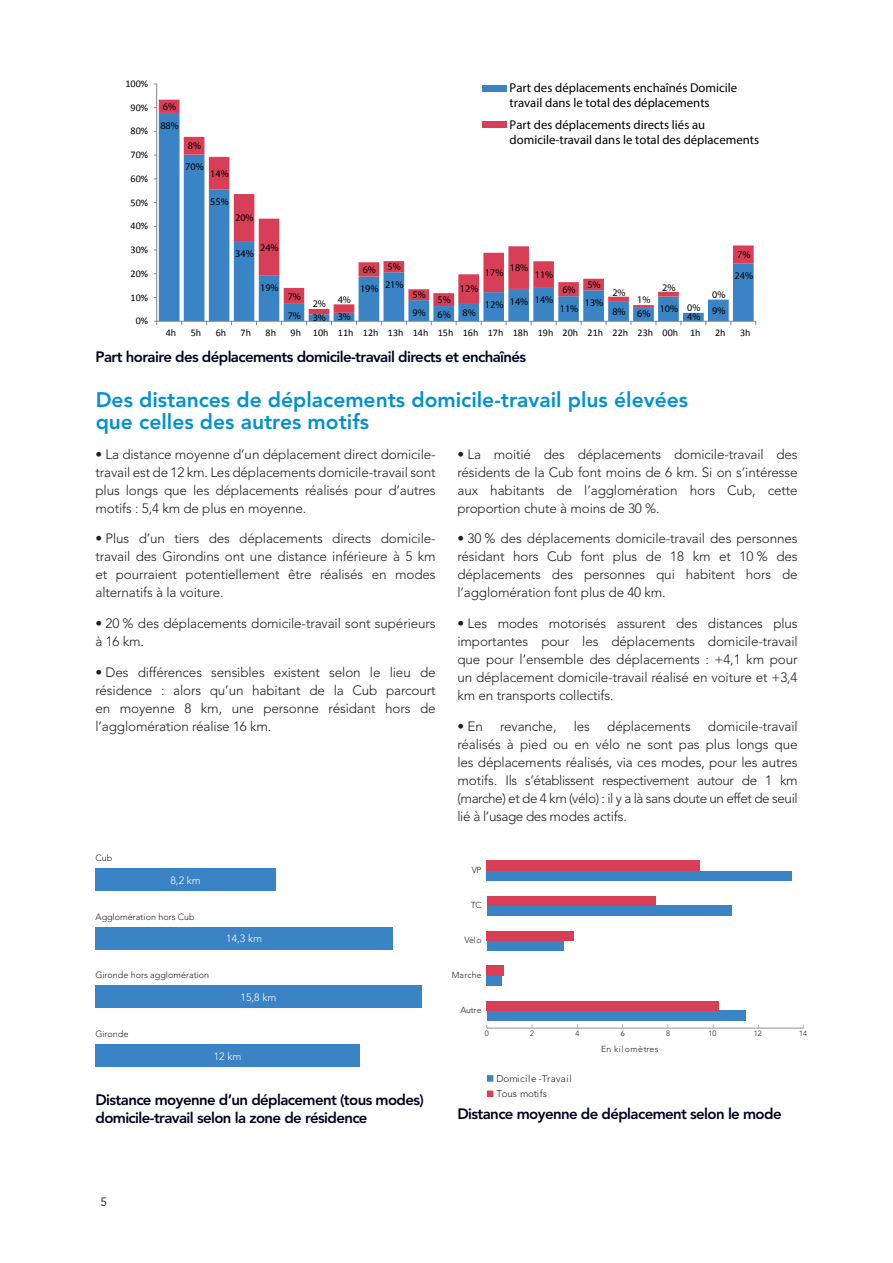
<style>
.page{position:relative;width:893px;height:1263px;background:#fff}
.page>*{position:absolute;margin:0;border:0;box-sizing:border-box;transform-origin:0 0}
.t1{font:800 21px/22.5px "Avenir LT Std";color:#0092cd}
.t2{font:800 15px/18px "Avenir LT Std";letter-spacing:-.04em;color:#000221}
.t3{font:300 13.5px/18px "Avenir LT Std";letter-spacing:-.01em;color:#231f20;text-align:justify}
.t4{font:300 12.75px/15.1px "Avenir LT Std 35";color:#000}
.t5{font:12px "Avenir LT Std";color:#231f20}
.t6{font:300 10.5px "Avenir LT Std";color:#fff}
.t7{font:700 10.2px "Calibri";color:#000}
.t8{font:10.2px "Calibri";color:#000}
.t9{font:300 9.75px/15.1px "Avenir LT Std";letter-spacing:-.005em;color:#231f20}
.t10{font:300 9px "Avenir LT Std";color:#231f20}
.t11{font:300 8.7px "Avenir LT Std";letter-spacing:.02em;color:#231f20}
.t12{font:300 8.7px "Avenir LT Std";letter-spacing:.05em;color:#231f20}
.t13{font:300 7.65px "Avenir LT Std";color:#231f20}
</style>
<div class="page">
<svg style="left:159px;top:314px;width:595px;height:7px;background:#5c97cb"></svg>
<svg style="left:159px;top:100px;width:595px;height:214px"></svg>
<hr style="left:156px;top:84px;width:1px;height:237px;background:#868686">
<hr style="left:157px;top:321px;width:599px;height:1px;background:#868686">
<div style="left:482px;top:85px;width:25px;height:7px;background:#3a83c4"></div>
<div style="left:482px;top:121px;width:25px;height:7px;background:#d83f56"></div>
<div style="left:95px;top:868px;width:181px;height:23px;background:#3a83c4"></div>
<div style="left:95px;top:927px;width:298px;height:22px;background:#3a83c4"></div>
<div style="left:95px;top:986px;width:327px;height:22px;background:#3a83c4"></div>
<div style="left:95px;top:1044px;width:265px;height:23px;background:#3a83c4"></div>
<svg style="left:487px;top:1075px;width:6px;height:6px"></svg>
<svg style="left:487px;top:1090px;width:6px;height:7px"></svg>
<svg style="left:486px;top:1024px;width:318px;height:5px"></svg>
<div style="left:487px;top:870px;width:305px;height:10px;background:#3a83c4"></div>
<div style="left:487px;top:905px;width:245px;height:10px;background:#3a83c4"></div>
<div style="left:487px;top:940px;width:76px;height:10px;background:#3a83c4"></div>
<div style="left:487px;top:975px;width:15px;height:10px;background:#3a83c4"></div>
<div style="left:487px;top:1010px;width:258px;height:10px;background:#3a83c4"></div>
<div style="left:487px;top:860px;width:213px;height:10px;background:#d83e56"></div>
<div style="left:487px;top:895px;width:168px;height:10px;background:#d83e56"></div>
<div style="left:487px;top:930px;width:87px;height:10px;background:#d83e56"></div>
<div style="left:487px;top:965px;width:17px;height:10px;background:#d83e56"></div>
<div style="left:487px;top:1000px;width:232px;height:10px;background:#d83e56"></div>
<p class="t8" style="left:125px;top:77px;width:24px">100%</p>
<p class="t4" style="left:510px;top:80px;width:229px">Part des déplacements enchaînés Domicile travail dans le total des déplacements</p>
<p class="t4" style="left:510px;top:117px;width:251px">Part des déplacements directs liés au domicile-travail dans le total des déplacements</p>
<p class="t7" style="left:163px;top:100px;width:15px">6%</p>
<p class="t8" style="left:131px;top:101px;width:19px">90%</p>
<p class="t7" style="left:160px;top:119px;width:20px">88%</p>
<p class="t8" style="left:131px;top:125px;width:19px">80%</p>
<p class="t7" style="left:188px;top:140px;width:15px">8%</p>
<p class="t8" style="left:131px;top:148px;width:19px">70%</p>
<p class="t8" style="left:131px;top:172px;width:19px">60%</p>
<p class="t7" style="left:185px;top:161px;width:20px">70%</p>
<p class="t7" style="left:210px;top:167px;width:20px">14%</p>
<p class="t8" style="left:131px;top:196px;width:19px">50%</p>
<p class="t7" style="left:210px;top:196px;width:20px">55%</p>
<p class="t8" style="left:131px;top:219px;width:19px">40%</p>
<p class="t7" style="left:235px;top:211px;width:20px">20%</p>
<p class="t8" style="left:131px;top:243px;width:19px">30%</p>
<p class="t7" style="left:260px;top:241px;width:20px">24%</p>
<p class="t7" style="left:235px;top:247px;width:20px">34%</p>
<p class="t7" style="left:737px;top:248px;width:15px">7%</p>
<p class="t8" style="left:131px;top:267px;width:19px">20%</p>
<p class="t7" style="left:363px;top:262px;width:40px">6% 5%</p>
<p class="t7" style="left:510px;top:262px;width:20px">18%</p>
<p class="t7" style="left:485px;top:266px;width:20px">17%</p>
<p class="t7" style="left:535px;top:268px;width:20px">11%</p>
<p class="t7" style="left:735px;top:269px;width:20px">24%</p>
<p class="t8" style="left:131px;top:291px;width:19px">10%</p>
<p class="t8" style="left:136px;top:314px;width:14px">0%</p>
<p class="t7" style="left:260px;top:281px;width:20px">19%</p>
<p class="t7" style="left:288px;top:290px;width:15px">7%</p>
<p class="t7" style="left:313px;top:295px;width:40px">2% 4%</p>
<p class="t7" style="left:288px;top:311px;width:65px">7% 3% 3%</p>
<p class="t7" style="left:360px;top:280px;width:45px">19% 21%</p>
<p class="t7" style="left:587px;top:278px;width:15px">5%</p>
<p class="t7" style="left:460px;top:283px;width:20px">12%</p>
<p class="t7" style="left:562px;top:283px;width:15px">6%</p>
<p class="t7" style="left:413px;top:289px;width:15px">5%</p>
<p class="t7" style="left:485px;top:295px;width:70px">12% 14% 14%</p>
<p class="t7" style="left:438px;top:293px;width:15px">5%</p>
<p class="t7" style="left:585px;top:296px;width:20px">13%</p>
<p class="t7" style="left:560px;top:302px;width:20px">11%</p>
<p class="t7" style="left:413px;top:306px;width:65px">9% 6% 8%</p>
<p class="t7" style="left:612px;top:286px;width:15px">2%</p>
<p class="t7" style="left:637px;top:293px;width:15px">1%</p>
<p class="t7" style="left:662px;top:281px;width:15px">2%</p>
<p class="t7" style="left:612px;top:306px;width:40px">8% 6%</p>
<p class="t7" style="left:660px;top:302px;width:20px">10%</p>
<p class="t7" style="left:687px;top:301px;width:15px">0%</p>
<p class="t7" style="left:687px;top:311px;width:15px">4%</p>
<p class="t7" style="left:712px;top:288px;width:15px">0%</p>
<p class="t7" style="left:712px;top:304px;width:15px">9%</p>
<p class="t8" style="left:166px;top:326px;width:12px">4h</p>
<p class="t8" style="left:191px;top:326px;width:12px">5h</p>
<p class="t8" style="left:216px;top:326px;width:12px">6h</p>
<p class="t8" style="left:241px;top:326px;width:12px">7h</p>
<p class="t8" style="left:266px;top:326px;width:12px">8h</p>
<p class="t8" style="left:291px;top:326px;width:411px">9h 10h 11h 12h 13h 14h 15h 16h 17h 18h 19h 20h 21h 22h 23h 00h 1h</p>
<p class="t8" style="left:715px;top:326px;width:12px">2h</p>
<p class="t8" style="left:740px;top:326px;width:12px">3h</p>
<p class="t2" style="left:95px;top:348px;width:432px">Part horaire des déplacements domicile-travail directs et enchaînés</p>
<p class="t1" style="left:96px;top:388px;width:594px">Des distances de déplacements domicile-travail plus élevées que celles des autres motifs</p>
<p class="t3" style="left:95px;top:445px;width:342px">• La distance moyenne d’un déplacement direct domicile&shy;travail est de 12 km. Les déplacements domicile-travail sont plus longs que les déplacements réalisés pour d’autres motifs : 5,4 km de plus en moyenne.</p>
<p class="t3" style="left:95px;top:530px;width:342px">• Plus d’un tiers des déplacements directs domicile&shy;travail des Girondins ont une distance inférieure à 5 km et pourraient potentiellement être réalisés en modes alternatifs à la voiture.</p>
<p class="t3" style="left:95px;top:615px;width:342px">• 20 % des déplacements domicile-travail sont supérieurs à 16 km.</p>
<p class="t3" style="left:95px;top:663px;width:342px">• Des différences sensibles existent selon le lieu de résidence : alors qu’un habitant de la Cub parcourt en moyenne 8 km, une personne résidant hors de l’agglomération réalise 16 km.</p>
<p class="t10" style="left:95px;top:853px;width:18px">Cub</p>
<p class="t6" style="left:170px;top:874px;width:32px">8,2 km</p>
<p class="t10" style="left:95px;top:911px;width:101px">Agglomération hors Cub</p>
<p class="t10" style="left:95px;top:970px;width:115px">Gironde hors agglomération</p>
<p class="t10" style="left:95px;top:1029px;width:34px">Gironde</p>
<p class="t6" style="left:226px;top:932px;width:37px">14,3 km</p>
<p class="t6" style="left:241px;top:991px;width:37px">15,8 km</p>
<p class="t6" style="left:214px;top:1050px;width:29px">12 km</p>
<p class="t2" style="left:95px;top:1090px;width:330px">Distance moyenne d’un déplacement (tous modes) domicile-travail selon la zone de résidence</p>
<p class="t3" style="left:457px;top:445px;width:342px">• La moitié des déplacements domicile-travail des résidents de la Cub font moins de 6 km. Si on s’intéresse aux habitants de l’agglomération hors Cub, cette proportion chute à moins de 30 %.</p>
<p class="t3" style="left:457px;top:530px;width:342px">• 30 % des déplacements domicile-travail des personnes résidant hors Cub font plus de 18 km et 10 % des déplacements des personnes qui habitent hors de l’agglomération font plus de 40 km.</p>
<p class="t3" style="left:457px;top:615px;width:342px">• Les modes motorisés assurent des distances plus importantes pour les déplacements domicile-travail que pour l’ensemble des déplacements : +4,1 km pour un déplacement domicile-travail réalisé en voiture et +3,4 km en transports collectifs.</p>
<p class="t3" style="left:457px;top:717px;width:27px">• En</p>
<p class="t3" style="left:500px;top:717px;width:58px">revanche,</p>
<p class="t3" style="left:574px;top:717px;width:18px">les</p>
<p class="t3" style="left:607px;top:717px;width:85px">déplacements</p>
<p class="t3" style="left:457px;top:717px;width:342px;text-indent:250px">domicile-travail réalisés à pied ou en vélo ne sont pas plus longs que les déplacements réalisés, via ces modes, pour les autres motifs. Ils s’établissent respectivement autour de 1 km (marche) et de 4 km (vélo) : il y a là sans doute un effet de seuil lié à l’usage des modes actifs.</p>
<p class="t11" style="left:472px;top:865px;width:11px">VP</p>
<p class="t11" style="left:471px;top:900px;width:12px">TC</p>
<p class="t11" style="left:464px;top:935px;width:19px">Vélo</p>
<p class="t11" style="left:452px;top:970px;width:31px">Marche</p>
<p class="t11" style="left:461px;top:1005px;width:22px">Autre</p>
<p class="t13" style="left:485px;top:1029px;width:5px">0</p>
<p class="t13" style="left:530px;top:1029px;width:5px">2</p>
<p class="t13" style="left:575px;top:1029px;width:5px">4</p>
<p class="t13" style="left:621px;top:1029px;width:5px">6</p>
<p class="t13" style="left:666px;top:1029px;width:5px">8</p>
<p class="t13" style="left:708px;top:1029px;width:10px">10</p>
<p class="t13" style="left:754px;top:1029px;width:10px">12</p>
<p class="t13" style="left:799px;top:1029px;width:10px">14</p>
<p class="t12" style="left:601px;top:1044px;width:59px">En kilomètres</p>
<p class="t9" style="left:496px;top:1071px;width:77px">Domicile -Travail<br>Tous motifs</p>
<p class="t2" style="left:457px;top:1105px;width:326px">Distance moyenne de déplacement selon le mode</p>
<p class="t5" style="left:101px;top:1195px;width:8px">5</p>
</div>
